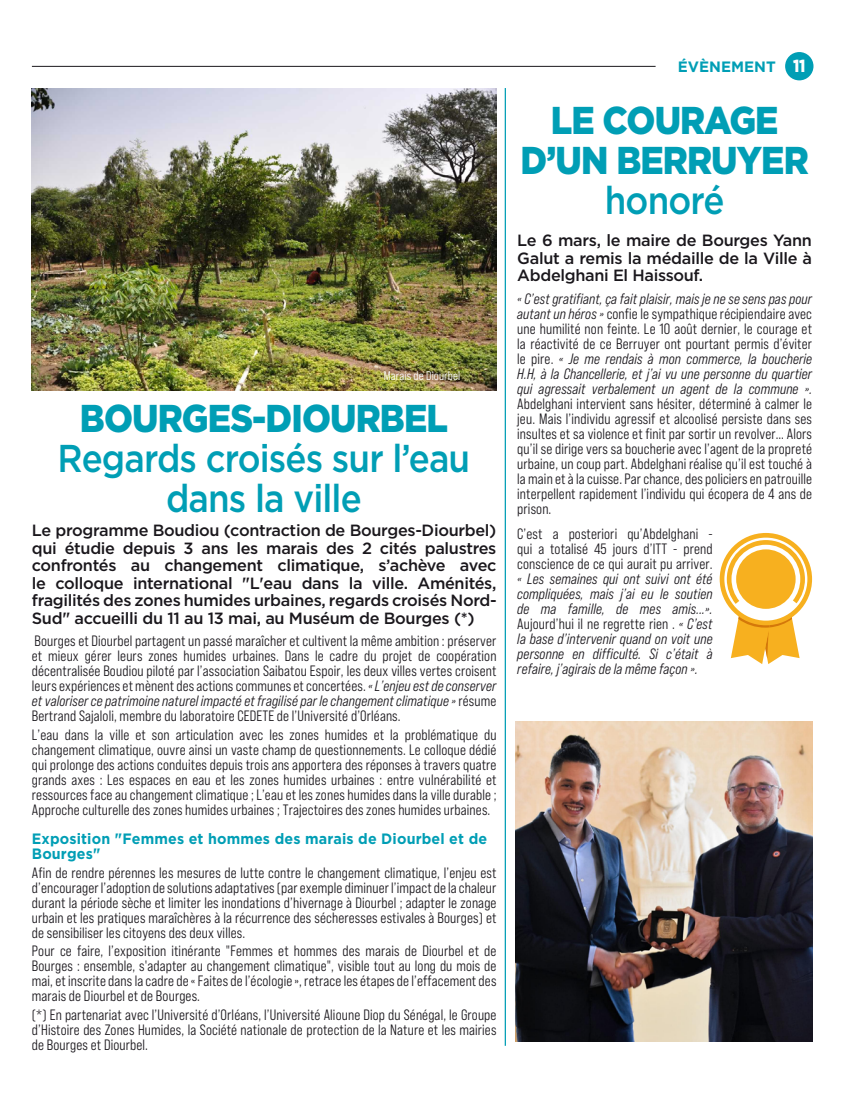
<style>
.page{position:relative;width:844px;height:1099px;background:#fff}
.page>*{position:absolute;margin:0;border:0;box-sizing:border-box;transform-origin:0 0}
.t1{font:500 38.75px/40px "Gotham";letter-spacing:-.025em;color:#009eb5;text-align:center;scale:.9 1}
.t2{font:900 38.75px/40px "Gotham";letter-spacing:-.025em;color:#009eb5;text-align:center;scale:.9 1}
.t3{font:500 16.25px/17.6px "Gotham";letter-spacing:-.02em;color:#1a171c;text-align:justify}
.t4{font:15px/15px "Bebas Neue Pro Sm E Md";letter-spacing:.01em;color:#1a171c;text-align:justify;scale:.95 1}
.t5{font:15px/15px "Bebas Neue Pro Sm E Md It";letter-spacing:.01em;color:#1a171c;text-align:justify;scale:.95 1}
.t6{font:700 15px/15px "Gotham";letter-spacing:.01em;color:#009eb5;scale:.95 1}
.t7{font:700 15px "Gotham";letter-spacing:.01em;color:#009eb5}
.t8{font:12.5px "Bebas Neue Pro Sm E Md";letter-spacing:.01em;color:#fff;scale:.95 1}
.s1{font-family:"Bebas Neue Pro Sm E Md It"}
.s2{font-family:"Bebas Neue Pro Sm E Md"}
.s3{font-weight:900;font-size:17.5px;color:#fff}
</style>
<div class="page">
<div style="left:784px;top:52px;width:29px;height:28px;background:#009eb5;border-radius:50%"></div>
<hr style="left:32px;top:66px;width:623px;height:1px;background:#1a171c">
<img style="left:32px;top:88px;width:464px;height:303px">
<hr style="left:504px;top:88px;width:2px;height:957px;background:#009eb5">
<img style="left:515px;top:722px;width:296px;height:319px">
<svg style="left:719px;top:533px;width:92px;height:131px"></svg>
<p class="t8" style="left:383px;top:368px;width:82px">Marais de Diourbel</p>
<h1 class="t2" style="left:80px;top:397px;width:410px">BOURGES-DIOURBEL</h1>
<h1 class="t1" style="left:58px;top:437px;width:460px">Regards croisés sur l’eau dans la ville</h1>
<p class="t3" style="left:32px;top:521px;width:466px">Le programme Boudiou (contraction de Bourges-Diourbel) qui étudie depuis 3 ans les marais des 2 cités palustres confrontés au changement climatique, s’achève avec le colloque international "L'eau dans la ville. Aménités, fragilités des zones humides urbaines, regards croisés Nord-Sud" accueilli du 11 au 13 mai, au Muséum de Bourges (*)</p>
<p class="t4" style="left:32px;top:633px;width:490px">Bourges et Diourbel partagent un passé maraîcher et cultivent la même ambition : préserver et mieux gérer leurs zones humides urbaines. Dans le cadre du projet de coopération décentralisée Boudiou piloté par l’association Saibatou Espoir, les deux villes vertes croisent leurs expériences et mènent des actions communes et concertées. <span class="s1">« L’enjeu est de conserver</span></p>
<p class="t5" style="left:32px;top:693px;width:490px">et valoriser ce patrimoine naturel impacté et fragilisé par le changement climatique » <span class="s2">résume</span></p>
<p class="t4" style="left:32px;top:706px;width:490px;line-height:18.5px">Bertrand Sajaloli, membre du laboratoire CEDETE de l’Université d’Orléans.<br>L’eau dans la ville et son articulation avec les zones humides et la problématique du</p>
<p class="t4" style="left:32px;top:742px;width:490px">changement climatique, ouvre ainsi un vaste champ de questionnements. Le colloque dédié qui prolonge des actions conduites depuis trois ans apportera des réponses à travers quatre grands axes : Les espaces en eau et les zones humides urbaines : entre vulnérabilité et ressources face au changement climatique ; L’eau et les zones humides dans la ville durable ; Approche culturelle des zones humides urbaines ; Trajectoires des zones humides urbaines.</p>
<p class="t6" style="left:32px;top:831px;width:480px">Exposition "Femmes et hommes des marais de Diourbel et de<br>Bourges"</p>
<p class="t4" style="left:32px;top:864px;width:490px">Afin de rendre pérennes les mesures de lutte contre le changement climatique, l’enjeu est d’encourager l’adoption de solutions adaptatives (par exemple diminuer l’impact de la chaleur durant la période sèche et limiter les inondations d’hivernage à Diourbel ; adapter le zonage urbain et les pratiques maraîchères à la récurrence des sécheresses estivales à Bourges) et de sensibiliser les citoyens des deux villes.</p>
<p class="t4" style="left:32px;top:943px;width:490px">Pour ce faire, l’exposition itinérante "Femmes et hommes des marais de Diourbel et de Bourges : ensemble, s'adapter au changement climatique", visible tout au long du mois de mai, et inscrite dans la cadre de « Faites de l’écologie », retrace les étapes de l’effacement des marais de Diourbel et de Bourges.</p>
<p class="t4" style="left:32px;top:1007px;width:490px">(*) En partenariat avec l’Université d’Orléans, l’Université Alioune Diop du Sénégal, le Groupe d’Histoire des Zones Humides, la Société nationale de protection de la Nature et les mairies de Bourges et Diourbel.</p>
<p class="t7" style="left:677px;top:57px;width:129px">ÉVÈNEMENT <span class="s3">11</span></p>
<h1 class="t2" style="left:520px;top:100px;width:322px">LE COURAGE<br>D’UN BERRUYER</h1>
<h1 class="t1" style="left:604px;top:180px;width:134px">honoré</h1>
<p class="t3" style="left:517px;top:232px;width:296px">Le 6 mars, le maire de Bourges Yann Galut a remis la médaille de la Ville à Abdelghani El Haissouf.</p>
<p class="t5" style="left:517px;top:290px;width:312px">« C’est gratifiant, ça fait plaisir, mais je ne se sens pas pour</p>
<p class="t4" style="left:517px;top:305px;width:312px"><span class="s1">autant un héros »</span> confie le sympathique récipiendaire avec une humilité non feinte. Le 10 août dernier, le courage et la réactivité de ce Berruyer ont pourtant permis d’éviter</p>
<p class="t5" style="left:517px;top:350px;width:312px"><span class="s2">le pire.</span> « Je me rendais à mon commerce, la boucherie H.H, à la Chancellerie, et j’ai vu une personne du quartier qui agressait verbalement un agent de la commune ».</p>
<p class="t4" style="left:517px;top:395px;width:312px">Abdelghani intervient sans hésiter, déterminé à calmer le jeu. Mais l’individu agressif et alcoolisé persiste dans ses insultes et sa violence et finit par sortir un revolver… Alors qu’il se dirige vers sa boucherie avec l’agent de la propreté urbaine, un coup part. Abdelghani réalise qu’il est touché à la main et à la cuisse. Par chance, des policiers en patrouille interpellent rapidement l’individu qui écopera de 4 ans de prison.</p>
<p class="t4" style="left:517px;top:526px;width:207px">C’est a posteriori qu’Abdelghani - qui a totalisé 45 jours d’ITT - prend conscience de ce qui aurait pu arriver.</p>
<p class="t5" style="left:517px;top:571px;width:207px">« Les semaines qui ont suivi ont été compliquées, mais j’ai eu le soutien de ma famille, de mes amis...».</p>
<p class="t4" style="left:517px;top:616px;width:207px">Aujourd’hui il ne regrette rien . <span class="s1">« C’est</span></p>
<p class="t5" style="left:517px;top:631px;width:207px">la base d’intervenir quand on voit une personne en difficulté. Si c’était à refaire, j’agirais de la même façon ».</p>
</div>
